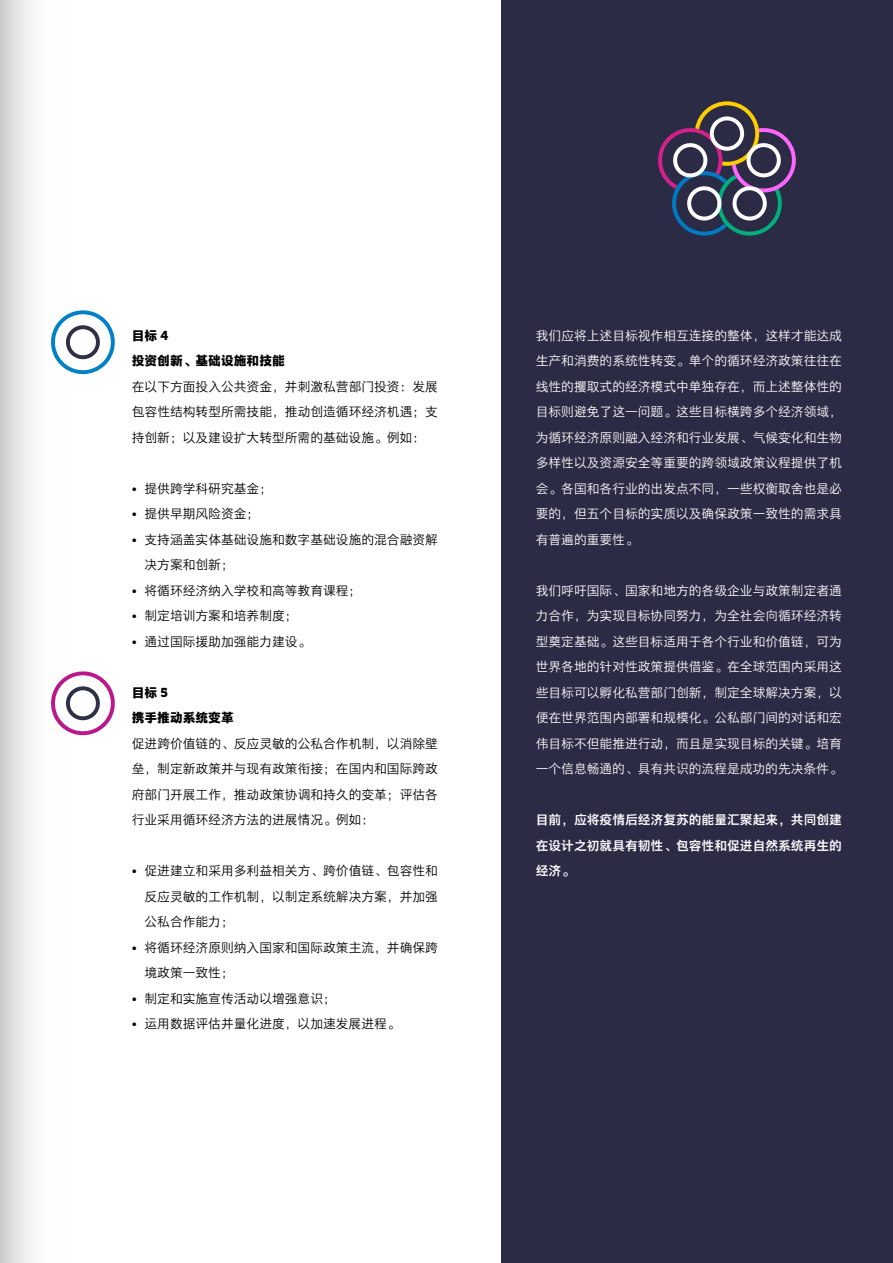
<style>
.page{position:relative;width:893px;height:1263px;background:#fff}
.page>*{position:absolute;margin:0;border:0;box-sizing:border-box;transform-origin:0 0}
.t1{font:12.75px/25.5px "HY Tie Xian Hei DEJ";color:#fff;text-align:justify}
.t2{font:12.75px/25.5px "HY Tie Xian Hei DEJ";color:#000;text-align:justify}
.t3{font:12.75px/25.5px "HY Tie Xian Hei FEJ";color:#fff;text-align:justify}
.t4{font:12.75px/25.5px "HY Tie Xian Hei HEJ";color:#000}
.s1{font-family:"Museo Slab 900"}
.s2{font-family:"Museo Slab 300"}
</style>
<div class="page">
<div style="left:502px;top:0;width:391px;height:1263px;background:#2b2b45"></div>
<svg style="left:68px;top:310px;width:47px;height:64px"></svg>
<svg style="left:68px;top:671px;width:47px;height:64px"></svg>
<svg style="left:658px;top:101px;width:138px;height:135px"></svg>
<div style="left:0;top:0;width:68px;height:1263px;background:linear-gradient(to right,#d8d9d8,#fff)"></div>
<p class="t4" style="left:132px;top:322px;width:154px">目标 <span class="s1">4<br></span>投资创新、基础设施和技能</p>
<p class="t2" style="left:132px;top:373px;width:308px">在以下方面投入公共资金，并刺激私营部门投资：发展包容性结构转型所需技能，推动创造循环经济机遇；支持创新；以及建设扩大转型所需的基础设施。例如：</p>
<p class="t2" style="left:132px;top:475px;width:142px"><span class="s2">•</span> 提供跨学科研究基金；</p>
<p class="t2" style="left:132px;top:501px;width:129px"><span class="s2">•</span> 提供早期风险资金；</p>
<p class="t2" style="left:145px;top:526px;width:295px;text-indent:-13px"><span class="s2">•</span> 支持涵盖实体基础设施和数字基础设施的混合融资解决方案和创新；</p>
<p class="t2" style="left:132px;top:577px;width:231px"><span class="s2">•</span> 将循环经济纳入学校和高等教育课程；</p>
<p class="t2" style="left:132px;top:603px;width:167px"><span class="s2">•</span> 制定培训方案和培养制度；</p>
<p class="t2" style="left:132px;top:628px;width:180px"><span class="s2">•</span> 通过国际援助加强能力建设。</p>
<p class="t4" style="left:132px;top:679px;width:103px">目标 <span class="s1">5<br></span>携手推动系统变革</p>
<p class="t2" style="left:132px;top:730px;width:308px">促进跨价值链的、反应灵敏的公私合作机制，以消除壁垒，制定新政策并与现有政策衔接；在国内和国际跨政府部门开展工作，推动政策协调和持久的变革；评估各行业采用循环经济方法的进展情况。例如：</p>
<p class="t2" style="left:145px;top:858px;width:295px;text-indent:-13px"><span class="s2">•</span> 促进建立和采用多利益相关方、跨价值链、包容性和反应灵敏的工作机制，以制定系统解决方案，并加强公私合作能力；</p>
<p class="t2" style="left:145px;top:934px;width:295px;text-indent:-13px"><span class="s2">•</span> 将循环经济原则纳入国家和国际政策主流，并确保跨境政策一致性；</p>
<p class="t2" style="left:132px;top:985px;width:205px"><span class="s2">•</span> 制定和实施宣传活动以增强意识；</p>
<p class="t2" style="left:132px;top:1011px;width:269px"><span class="s2">•</span> 运用数据评估并量化进度，以加速发展进程。</p>
<p class="t1" style="left:536px;top:322px;width:308px">我们应将上述目标视作相互连接的整体，这样才能达成生产和消费的系统性转变。单个的循环经济政策往往在线性的攫取式的经济模式中单独存在，而上述整体性的目标则避免了这一问题。这些目标横跨多个经济领域，为循环经济原则融入经济和行业发展、气候变化和生物多样性以及资源安全等重要的跨领域政策议程提供了机会。各国和各行业的出发点不同，一些权衡取舍也是必要的，但五个目标的实质以及确保政策一致性的需求具有普遍的重要性。</p>
<p class="t1" style="left:536px;top:577px;width:308px">我们呼吁国际、国家和地方的各级企业与政策制定者通力合作，为实现目标协同努力，为全社会向循环经济转型奠定基础。这些目标适用于各个行业和价值链，可为世界各地的针对性政策提供借鉴。在全球范围内采用这些目标可以孵化私营部门创新，制定全球解决方案，以便在世界范围内部署和规模化。公私部门间的对话和宏伟目标不但能推进行动，而且是实现目标的关键。培育一个信息畅通的、具有共识的流程是成功的先决条件。</p>
<p class="t3" style="left:536px;top:806px;width:308px">目前，应将疫情后经济复苏的能量汇聚起来，共同创建在设计之初就具有韧性、包容性和促进自然系统再生的经济。</p>
</div>
